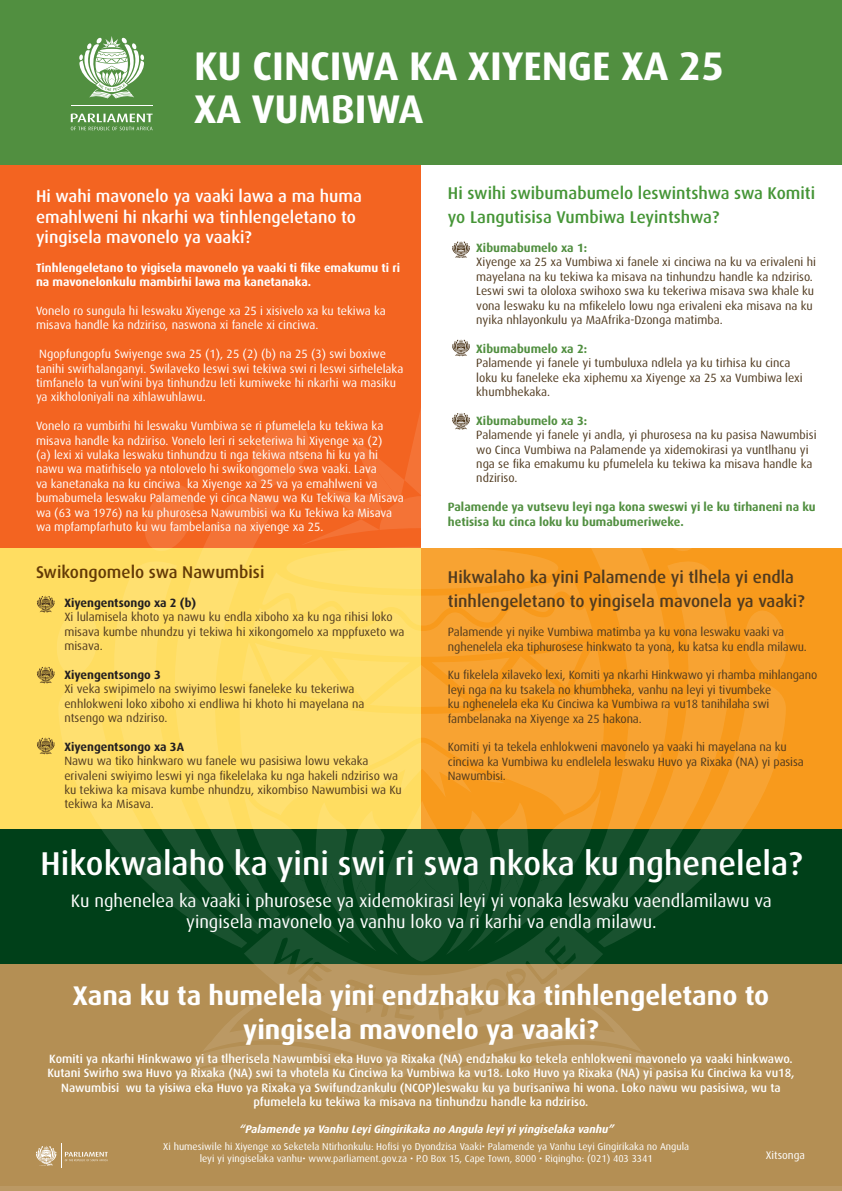
<style>
.page{position:relative;width:842px;height:1191px;background:#fff}
.page>*{position:absolute;margin:0;border:0;box-sizing:border-box;transform-origin:0 0}
.t1{font:700 40px/43.2px "Dax";color:#fff}
.t2{font:500 33px "Dax";color:#fff}
.t3{font:700 27px/34.8px "Dax";color:#fff;text-align:center}
.t4{font:18px/21.6px "Dax";color:#fff;text-align:center}
.t5{font:500 17px/20.4px "Dax";color:#fff}
.t6{font:500 17px/24px "Dax";color:#503a1f}
.t7{font:500 17px/24px "Dax";color:#459536}
.t8{font:500 17px "Dax";color:#633a06}
.t9{font:12px/14.4px "Dax";color:#503a1f}
.t10{font:12px/14.4px "Dax";color:#fff}
.t11{font:500 12px/14.4px "Dax";color:#fff;text-align:center}
.t12{font:700 12px/14.4px "Dax";color:#518f40}
.t13{font:700 12px/14.4px "Dax";color:#fff}
.t14{font:700 12px "Dax";color:#231f20}
.t15{font:italic 700 11px "Dax";color:#fff}
.t16{font:11px "Dax";color:#fff}
.t17{font:10px "Dax";color:#fff}
</style>
<div class="page">
<div style="left:0;top:164px;width:421px;height:384px;background:#f36421"></div>
<div style="left:0;top:548px;width:421px;height:281px;background:#ffdd61"></div>
<div style="left:421px;top:548px;width:421px;height:281px;background:#f89a1c"></div>
<div style="left:0;top:829px;width:842px;height:136px;background:#004019"></div>
<div style="left:0;top:965px;width:842px;height:226px;background:#b48f54"></div>
<div style="left:0;top:1186px;width:842px;height:5px;background:#bb9964"></div>
<svg style="left:244px;top:953px;width:359px;height:43px;fill:#bb9964"></svg>
<svg style="left:758px;top:611px;width:28px;height:64px"></svg>
<svg style="left:601px;top:681px;width:185px;height:266px"></svg>
<svg style="left:591px;top:548px;width:95px;height:4px"></svg>
<svg style="left:593px;top:552px;width:165px;height:381px"></svg>
<svg style="left:145px;top:485px;width:44px;height:65px"></svg>
<svg style="left:59px;top:683px;width:184px;height:265px"></svg>
<svg style="left:158px;top:492px;width:96px;height:60px;fill:#f47336"></svg>
<svg style="left:87px;top:552px;width:164px;height:382px"></svg>
<svg style="left:286px;top:547px;width:272px;height:42px;fill:#f8a333"></svg>
<svg style="left:170px;top:996px;width:504px;height:108px"></svg>
<svg style="left:243px;top:815px;width:358px;height:146px"></svg>
<svg style="left:240px;top:685px;width:364px;height:130px"></svg>
<svg style="left:242px;top:571px;width:360px;height:137px"></svg>
<svg style="left:36px;top:1143px;width:72px;height:25px"></svg>
<div style="left:0;top:0;width:842px;height:165px;background:#518f40"></div>
<hr style="left:71px;top:106px;width:82px;height:1px;background:#fff">
<svg style="left:71px;top:113px;width:82px;height:17px"></svg>
<svg style="left:79px;top:36px;width:65px;height:62px"></svg>
<svg style="left:452px;top:241px;width:18px;height:17px"></svg>
<svg style="left:452px;top:339px;width:18px;height:17px"></svg>
<svg style="left:247px;top:409px;width:223px;height:136px"></svg>
<svg style="left:37px;top:595px;width:63px;height:88px"></svg>
<svg style="left:37px;top:737px;width:18px;height:17px"></svg>
<p class="t1" style="left:194px;top:45px;width:531px">KU CINCIWA KA XIYENGE XA 25<br>XA VUMBIWA</p>
<p class="t5" style="left:36px;top:186px;width:327px">Hi wahi mavonelo ya vaaki lawa a ma huma emahlweni hi nkarhi wa tinhlengeletano to yingisela mavonelo ya vaaki?</p>
<p class="t13" style="left:36px;top:260px;width:366px">Tinhlengeletano to yigisela mavonelo ya vaaki ti fike emakumu ti ri na mavonelonkulu mambirhi lawa ma kanetanaka.</p>
<p class="t10" style="left:36px;top:304px;width:351px">Vonelo ro sungula hi leswaku Xiyenge xa 25 i xisivelo xa ku tekiwa ka misava handle ka ndziriso, naswona xi fanele xi cinciwa.</p>
<p class="t10" style="left:36px;top:347px;width:369px">Ngopfungopfu Swiyenge swa 25 (1), 25 (2) (b) na 25 (3) swi boxiwe tanihi swirhalanganyi. Swilaveko leswi swi tekiwa swi ri leswi sirhelelaka timfanelo ta vun’wini bya tinhundzu leti kumiweke hi nkarhi wa masiku ya xikholoniyali na xihlawuhlawu.</p>
<p class="t10" style="left:36px;top:419px;width:369px">Vonelo ra vumbirhi hi leswaku Vumbiwa se ri pfumelela ku tekiwa ka misava handle ka ndziriso. Vonelo leri ri seketeriwa hi Xiyenge xa (2)<br>(a) lexi xi vulaka leswaku tinhundzu ti nga tekiwa ntsena hi ku ya hi nawu wa matirhiselo ya ntolovelo hi swikongomelo swa vaaki. Lava<br>va kanetanaka na ku cinciwa ka Xiyenge xa 25 va ya emahlweni va bumabumela leswaku Palamende yi cinca Nawu wa Ku Tekiwa ka Misava wa (63 wa 1976) na ku phurosesa Nawumbisi wa Ku Tekiwa ka Misava wa mpfampfarhuto ku wu fambelanisa na xiyenge xa 25.</p>
<p class="t8" style="left:36px;top:562px;width:230px">Swikongomelo swa Nawumbisi</p>
<p class="t14" style="left:64px;top:596px;width:133px">Xiyengentsongo xa 2 (b)</p>
<p class="t9" style="left:64px;top:610px;width:342px">Xi lulamisela khoto ya nawu ku endla xiboho xa ku nga rihisi loko misava kumbe nhundzu yi tekiwa hi xikongomelo xa mppfuxeto wa misava.</p>
<p class="t14" style="left:64px;top:668px;width:98px">Xiyengentsongo 3</p>
<p class="t9" style="left:64px;top:682px;width:302px">Xi veka swipimelo na swiyimo leswi faneleke ku tekeriwa enhlokweni loko xiboho xi endliwa hi khoto hi mayelana na ntsengo wa ndziriso.</p>
<p class="t14" style="left:64px;top:740px;width:121px">Xiyengentsongo xa 3A</p>
<p class="t9" style="left:64px;top:754px;width:339px">Nawu wa tiko hinkwaro wu fanele wu pasisiwa lowu vekaka erivaleni swiyimo leswi yi nga fikelelaka ku nga hakeli ndziriso wa ku tekiwa ka misava kumbe nhundzu, xikombiso Nawumbisi wa Ku tekiwa ka Misava.</p>
<p class="t7" style="left:448px;top:181px;width:369px">Hi swihi swibumabumelo leswintshwa swa Komiti yo Langutisisa Vumbiwa Leyintshwa?</p>
<p class="t12" style="left:476px;top:241px;width:112px">Xibumabumelo xa 1:</p>
<p class="t9" style="left:476px;top:255px;width:341px">Xiyenge xa 25 xa Vumbiwa xi fanele xi cinciwa na ku va erivaleni hi mayelana na ku tekiwa ka misava na tinhundzu handle ka ndziriso.<br>Leswi swi ta ololoxa swihoxo swa ku tekeriwa misava swa khale ku vona leswaku ku na mfikelelo lowu nga erivaleni eka misava na ku nyika nhlayonkulu ya MaAfrika-Dzonga matimba.</p>
<p class="t12" style="left:476px;top:341px;width:112px">Xibumabumelo xa 2:</p>
<p class="t9" style="left:476px;top:356px;width:328px">Palamende yi fanele yi tumbuluxa ndlela ya ku tirhisa ku cinca loku ku faneleke eka xiphemu xa Xiyenge xa 25 xa Vumbiwa lexi khumbhekaka.</p>
<p class="t12" style="left:476px;top:413px;width:112px">Xibumabumelo xa 3:</p>
<p class="t9" style="left:476px;top:428px;width:342px">Palamende yi fanele yi andla, yi phurosesa na ku pasisa Nawumbisi wo Cinca Vumbiwa na Palamende ya xidemokirasi ya vuntlhanu yi nga se fika emakumu ku pfumelela ku tekiwa ka misava handle ka ndziriso.</p>
<p class="t12" style="left:448px;top:500px;width:369px">Palamende ya vutsevu leyi nga kona sweswi yi le ku tirhaneni na ku hetisisa ku cinca loku ku bumabumeriweke.</p>
<p class="t6" style="left:448px;top:565px;width:358px">Hikwalaho ka yini Palamende yi tlhela yi endla tinhlengeletano to yingisela mavonela ya vaaki?</p>
<p class="t9" style="left:448px;top:625px;width:360px">Palamende yi nyike Vumbiwa matimba ya ku vona leswaku vaaki va nghenelela eka tiphurosese hinkwato ta yona, ku katsa ku endla milawu.</p>
<p class="t9" style="left:448px;top:668px;width:371px">Ku fikelela xilaveko lexi, Komiti ya nkarhi Hinkwawo yi rhamba mihlangano leyi nga na ku tsakela no khumbheka, vanhu na leyi yi tivumbeke<br>ku nghenelela eka Ku Cinciwa ka Vumbiwa ra vu18 tanihilaha swi fambelanaka na Xiyenge xa 25 hakona.</p>
<p class="t9" style="left:448px;top:740px;width:357px">Komiti yi ta tekela enhlokweni mavonelo ya vaaki hi mayelana na ku cinciwa ka Vumbiwa ku endlelela leswaku Huvo ya Rixaka (NA) yi pasisa<br>Nawumbisi.</p>
<p class="t2" style="left:41px;top:845px;width:763px">Hikokwalaho ka yini swi ri swa nkoka ku nghenelela?</p>
<p class="t4" style="left:71px;top:889px;width:702px">Ku nghenelea ka vaaki i phurosese ya xidemokirasi leyi yi vonaka leswaku vaendlamilawu va yingisela mavonelo ya vanhu loko va ri karhi va endla milawu.</p>
<p class="t3" style="left:73px;top:978px;width:698px">Xana ku ta humelela yini endzhaku ka tinhlengeletano to yingisela mavonelo ya vaaki?</p>
<p class="t11" style="left:47px;top:1051px;width:748px">Komiti ya nkarhi Hinkwawo yi ta tlherisela Nawumbisi eka Huvo ya Rixaka (NA) endzhaku ko tekela enhlokweni mavonelo ya vaaki hinkwawo.<br>Kutani Swirho swa Huvo ya Rixaka (NA) swi ta vhotela Ku Cinciwa ka Vumbiwa ka vu18. Loko Huvo ya Rixaka (NA) yi pasisa Ku Cinciwa ka vu18, Nawumbisi wu ta yisiwa eka Huvo ya Rixaka ya Swifundzankulu (NCOP)leswaku ku ya burisaniwa hi wona. Loko nawu wu pasisiwa, wu ta pfumelela ku tekiwa ka misava na tinhundzu handle ka ndziriso.</p>
<p class="t15" style="left:239px;top:1123px;width:379px">“Palamende ya Vanhu LeyiGingirikaka no Angula leyiyiyingiselaka vanhu”</p>
<p class="t17" style="left:163px;top:1141px;width:527px">Xi humesiwile hi Xiyenge xo Seketela Ntirhonkulu: Hofisi yo Dyondzisa Vaaki• Palamende ya Vanhu Leyi Gingirikaka no Angula</p>
<p class="t17" style="left:200px;top:1153px;width:455px">leyi yi yingiselaka vanhu• www.parliament.gov.za • P.O Box 15, Cape Town, 8000 • Riqingho: (021) 403 3341</p>
<p class="t16" style="left:766px;top:1149px;width:41px">Xitsonga</p>
</div>
